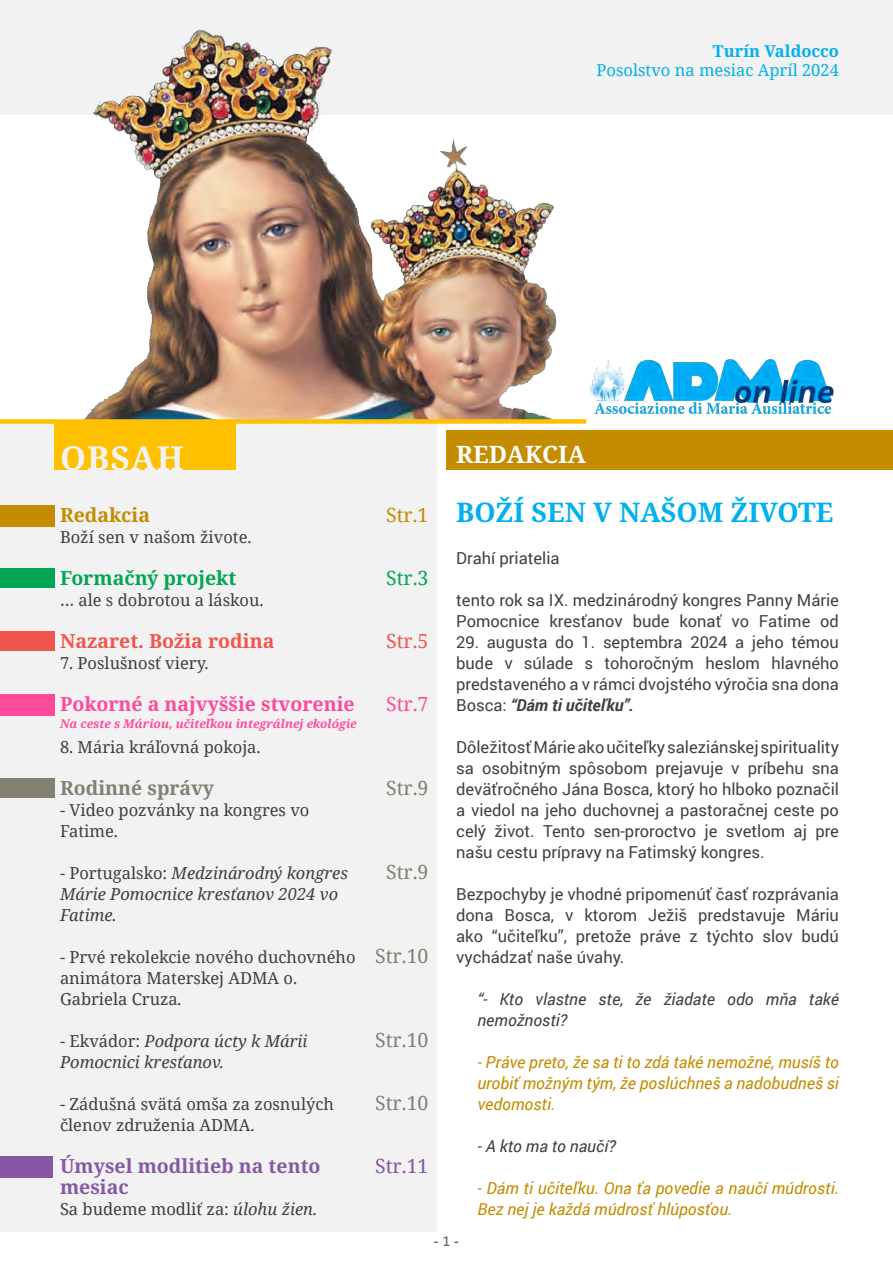
<style>
.page{position:relative;width:893px;height:1263px;background:#fff}
.page>*{position:absolute;margin:0;border:0;box-sizing:border-box;transform-origin:0 0}
.t1{font:700 33px "Noto Serif";letter-spacing:.04em;color:#f2f2f2}
.t2{font:700 27px "Noto Serif";color:#00b0f0}
.t3{font:700 24px "Noto Serif";color:#fff}
.t4{font:700 19.5px/21px "Noto Serif";color:#8757a4}
.t5{font:19.5px "Noto Serif";color:#828070}
.t6{font:700 19.5px "Noto Serif";color:#ff4a99}
.t7{font:700 19.5px "Noto Serif";color:#f0564e}
.t8{font:700 19.5px "Noto Serif";color:#00a652}
.t9{font:700 19.5px "Noto Serif";color:#828070}
.t10{font:700 19.5px "Noto Serif";color:#c48c00}
.t11{font:19.5px "Noto Serif";color:#8757a4}
.t12{font:19.5px "Noto Serif";color:#c48c00}
.t13{font:19.5px "Noto Serif";color:#00a652}
.t14{font:19.5px "Noto Serif";color:#f0564e}
.t15{font:19.5px "Noto Serif";color:#ff4a99}
.t16{font:16.5px/21px "Roboto";color:#414042;text-align:justify}
.t17{font:16.5px/21px "Noto Serif";color:#3e3e3f}
.t18{font:italic 16.5px/21px "Roboto";color:#c48c00;text-align:justify}
.t19{font:italic 16.5px/21px "Noto Serif";color:#3e3e3f}
.t20{font:italic 16.5px/21px "Roboto";color:#414042}
.t21{font:16.5px "Noto Serif";color:#00b0f0}
.t22{font:700 16.5px "Noto Serif";color:#00b0f0}
.t23{font:700 13.5px "Segoe UI";color:#6d6e70}
.t24{font:italic 700 12px "Noto Serif";color:#ff4a99}
.s1{font-style:normal}
.s2{font-style:italic}
.s3{font-weight:700;font-style:italic}
.s4{font-weight:600}
</style>
<div class="page">
<div style="left:0;top:421px;width:437px;height:810px;background:#f2f2f2"></div>
<div style="left:0;top:0;width:893px;height:114px;background:#f2f2f2"></div>
<img style="left:0;top:30px;width:559px;height:389px">
<div style="left:0;top:419px;width:586px;height:5px;background:#ffc000"></div>
<img style="left:589px;top:359px;width:245px;height:56px">
<div style="left:54px;top:423px;width:182px;height:47px;background:#ffc000"></div>
<div style="left:446px;top:431px;width:447px;height:39px;background:#c48c00"></div>
<div style="left:0;top:506px;width:54px;height:20px;background:#c48c00"></div>
<div style="left:0;top:779px;width:54px;height:19px;background:#828070"></div>
<div style="left:0;top:568px;width:54px;height:20px;background:#00a652"></div>
<div style="left:0;top:632px;width:54px;height:19px;background:#f0564e"></div>
<div style="left:0;top:694px;width:54px;height:22px;background:#ff4a99"></div>
<div style="left:0;top:1156px;width:52px;height:22px;background:#8757a4"></div>
<p class="t22" style="left:713px;top:39px;width:128px">Turín Valdocco</p>
<p class="t21" style="left:597px;top:59px;width:244px">Posolstvo na mesiac Apríl 2024</p>
<p class="t1" style="left:60px;top:435px;width:125px">OBSAH</p>
<p class="t3" style="left:456px;top:437px;width:131px">REDAKCIA</p>
<p class="t10" style="left:60px;top:501px;width:92px">Redakcia</p>
<p class="t12" style="left:386px;top:502px;width:44px">Str.1</p>
<p class="t17" style="left:60px;top:526px;width:193px">Boží sen v našom živote.</p>
<p class="t8" style="left:60px;top:564px;width:178px">Formačný projekt</p>
<p class="t17" style="left:60px;top:589px;width:205px">… ale s dobrotou a láskou.</p>
<p class="t7" style="left:60px;top:627px;width:216px">Nazaret. Božia rodina</p>
<p class="t17" style="left:60px;top:652px;width:150px">7. Poslušnosť viery.</p>
<p class="t6" style="left:60px;top:690px;width:296px">Pokorné a najvyššie stvorenie</p>
<p class="t24" style="left:60px;top:716px;width:298px">Na ceste s Máriou, učiteľkou integrálnej ekológie</p>
<p class="t17" style="left:60px;top:736px;width:202px">8. Mária kráľovná pokoja.</p>
<p class="t9" style="left:60px;top:774px;width:156px">Rodinné správy</p>
<p class="t17" style="left:60px;top:799px;width:251px">- Video pozvánky na kongres vo<br>Fatime.</p>
<p class="t19" style="left:60px;top:862px;width:289px">- <span class="s1">Portugalsko:</span> Medzinárodný kongres<br>Márie Pomocnice kresťanov 2024 vo<br>Fatime.</p>
<p class="t17" style="left:60px;top:946px;width:297px">- Prvé rekolekcie nového duchovného animátora Materskej ADMA o.<br>Gabriela Cruza<span class="s2">.</span></p>
<p class="t19" style="left:60px;top:1030px;width:249px"><span class="s1">- Ekvádor:</span> Podpora úcty k Márii<br>Pomocnici kresťanov.</p>
<p class="t17" style="left:60px;top:1093px;width:276px">- Zádušná svätá omša za zosnulých členov združenia ADMA.</p>
<p class="t4" style="left:60px;top:1155px;width:262px">Úmysel modlitieb na tento mesiac</p>
<p class="t17" style="left:60px;top:1198px;width:259px">Sa budeme modliť za: <span class="s2">úlohu žien.</span></p>
<p class="t13" style="left:386px;top:565px;width:44px">Str.3</p>
<p class="t14" style="left:386px;top:628px;width:44px">Str.5</p>
<p class="t15" style="left:386px;top:691px;width:44px">Str.7</p>
<p class="t5" style="left:386px;top:775px;width:44px">Str.9</p>
<p class="t5" style="left:386px;top:859px;width:44px">Str.9</p>
<p class="t5" style="left:375px;top:943px;width:55px">Str.10</p>
<p class="t5" style="left:375px;top:1027px;width:55px">Str.10</p>
<p class="t5" style="left:375px;top:1090px;width:55px">Str.10</p>
<p class="t11" style="left:375px;top:1153px;width:55px">Str.11</p>
<p class="t2" style="left:456px;top:494px;width:379px">BOŽÍ SEN V NAŠOM ŽIVOTE</p>
<p class="t16" style="left:456px;top:547px;width:105px">Drahí priatelia</p>
<p class="t16" style="left:456px;top:589px;width:384px">tento rok sa IX. medzinárodný kongres Panny Márie<br>Pomocnice kresťanov bude konať vo Fatime od</p>
<p class="t16" style="left:456px;top:631px;width:384px">29. augusta do 1. septembra 2024 a jeho témou bude v súlade s tohoročným heslom hlavného predstaveného a v rámci dvojstého výročia sna dona Bosca: <span class="s3">“Dám ti učiteľku”.</span></p>
<p class="t16" style="left:456px;top:736px;width:384px">Dôležitosť Márie ako učiteľky saleziánskej spirituality sa osobitným spôsobom prejavuje v príbehu sna deväťročného Jána Bosca, ktorý ho hlboko poznačil a viedol na jeho duchovnej a pastoračnej ceste po celý život. Tento sen-proroctvo je svetlom aj pre našu cestu prípravy na Fatimský kongres.</p>
<p class="t16" style="left:456px;top:883px;width:384px">Bezpochyby je vhodné pripomenúť časť rozprávania dona Bosca, v ktorom Ježiš predstavuje Máriu ako “učiteľku”, pretože práve z týchto slov budú vychádzať naše úvahy.</p>
<p class="t20" style="left:477px;top:988px;width:363px">“- Kto vlastne ste, že žiadate odo mňa také nemožnosti?</p>
<p class="t18" style="left:477px;top:1051px;width:363px">- Práve preto, že sa ti to zdá také nemožné, musíš to urobiť možným tým, že poslúchneš a nadobudneš si vedomosti.</p>
<p class="t20" style="left:477px;top:1135px;width:140px">- A kto ma to naučí?</p>
<p class="t18" style="left:477px;top:1177px;width:363px">- Dám ti učiteľku. Ona ťa povedie a naučí múdrosti.<br>Bez nej je každá múdrosť hlúposťou.</p>
<p class="t23" style="left:434px;top:1229px;width:27px">- <span class="s4">1</span> -</p>
</div>
